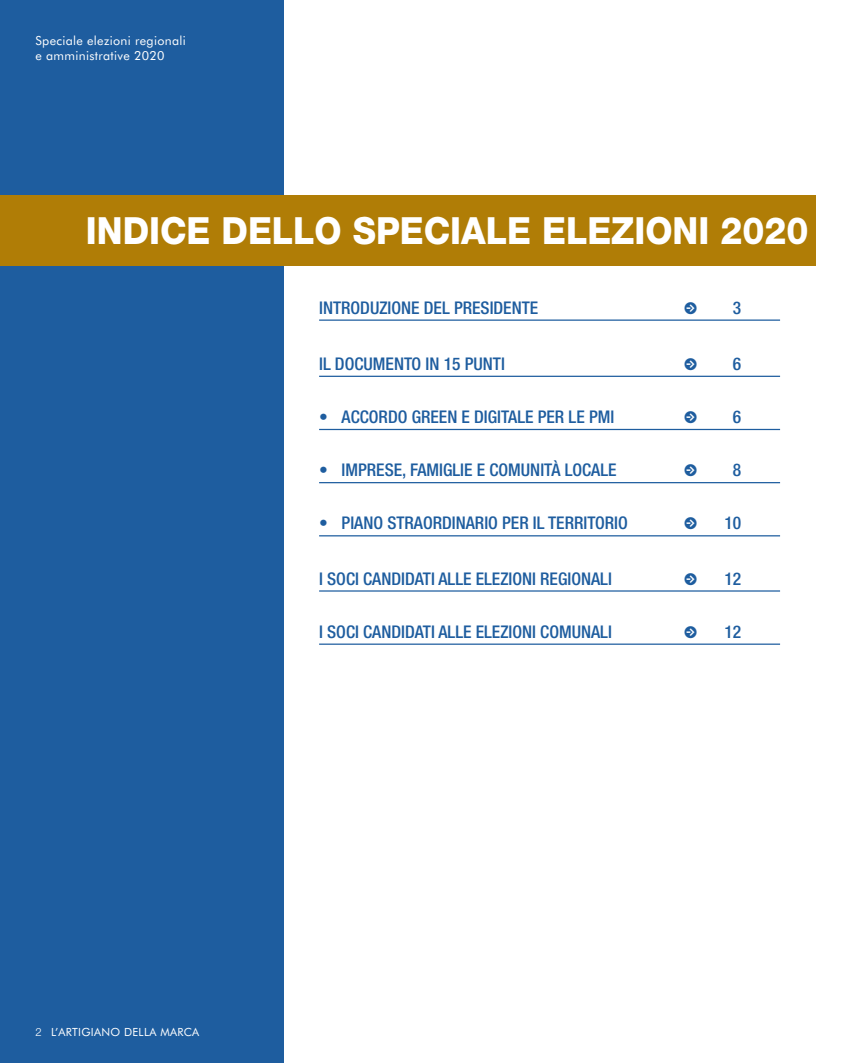
<style>
.page{position:relative;width:851px;height:1063px;background:#fff}
.page>*{position:absolute;margin:0;border:0;box-sizing:border-box;transform-origin:0 0}
.TESTOGriglia{font:800 37.5px "Helvetica Neue LT Std";color:#fff;scale:.93 1}
.TerritoritestoGrigli{font:500 condensed 17.5px "Helvetica Neue LT Std";color:#1e5d9f}
.TerritoritestoGrigli-2{font:500 17.5px "Klavika Arrows";color:#1e5d9f}
.t1{font:12.5px "Futura BT";letter-spacing:.025em;color:#fff}
.t2{font:11.25px "Futura BT";letter-spacing:.025em;color:#fff}
.s1{font-family:"Helvetica Neue LT Std";font-weight:300}
</style>
<div class="page">
<hr style="left:319px;top:320px;width:461px;height:1px;background:#1e5d9f">
<hr style="left:319px;top:376px;width:461px;height:1px;background:#1e5d9f">
<hr style="left:319px;top:429px;width:461px;height:1px;background:#1e5d9f">
<hr style="left:319px;top:482px;width:461px;height:1px;background:#1e5d9f">
<hr style="left:319px;top:535px;width:461px;height:1px;background:#1e5d9f">
<hr style="left:319px;top:590px;width:461px;height:2px;background:#1e5d9f">
<hr style="left:319px;top:644px;width:461px;height:1px;background:#1e5d9f">
<div style="left:0;top:0;width:283px;height:1063px;background:#1e5d9f"></div>
<div style="left:0;top:195px;width:815px;height:71px;background:#b07d06"></div>
<p class="t1" style="left:35px;top:33px;width:152px">Speciale elezioni regionali</p>
<p class="t1" style="left:35px;top:48px;width:131px">e amministrative 2020</p>
<p class="TESTOGriglia" style="left:86px;top:208px;width:778px">INDICE DELLO SPECIALE ELEZIONI 2020</p>
<p class="TerritoritestoGrigli" style="left:319px;top:297px;width:221px">INTRODUZIONE DEL PRESIDENTE</p>
<p class="TerritoritestoGrigli-2" style="left:683px;top:302px;width:15px">R</p>
<p class="TerritoritestoGrigli" style="left:732px;top:297px;width:10px">3</p>
<p class="TerritoritestoGrigli" style="left:319px;top:353px;width:187px">IL DOCUMENTO IN 15 PUNTI</p>
<p class="TerritoritestoGrigli-2" style="left:683px;top:358px;width:15px">R</p>
<p class="TerritoritestoGrigli" style="left:732px;top:353px;width:10px">6</p>
<p class="TerritoritestoGrigli" style="left:319px;top:406px;width:296px">• ACCORDO GREEN E DIGITALE PER LE PMI</p>
<p class="TerritoritestoGrigli-2" style="left:683px;top:411px;width:15px">R</p>
<p class="TerritoritestoGrigli" style="left:732px;top:406px;width:10px">6</p>
<p class="TerritoritestoGrigli" style="left:319px;top:460px;width:299px">• IMPRESE, FAMIGLIE E COMUNITÀ LOCALE</p>
<p class="TerritoritestoGrigli-2" style="left:683px;top:464px;width:15px">R</p>
<p class="TerritoritestoGrigli" style="left:732px;top:460px;width:10px">8</p>
<p class="TerritoritestoGrigli" style="left:319px;top:513px;width:310px">• PIANO STRAORDINARIO PER IL TERRITORIO</p>
<p class="TerritoritestoGrigli-2" style="left:683px;top:518px;width:15px">R</p>
<p class="TerritoritestoGrigli" style="left:724px;top:513px;width:18px">10</p>
<p class="TerritoritestoGrigli" style="left:319px;top:568px;width:294px">I SOCI CANDIDATI ALLE ELEZIONI REGIONALI</p>
<p class="TerritoritestoGrigli-2" style="left:683px;top:573px;width:15px">R</p>
<p class="TerritoritestoGrigli" style="left:724px;top:568px;width:18px">12</p>
<p class="TerritoritestoGrigli" style="left:319px;top:621px;width:294px">I SOCI CANDIDATI ALLE ELEZIONI COMUNALI</p>
<p class="TerritoritestoGrigli-2" style="left:683px;top:626px;width:15px">R</p>
<p class="TerritoritestoGrigli" style="left:724px;top:621px;width:18px">12</p>
<p class="t2" style="left:35px;top:1025px;width:165px"><span class="s1">2</span> L’ARTIGIANO DELLA MARCA</p>
</div>
